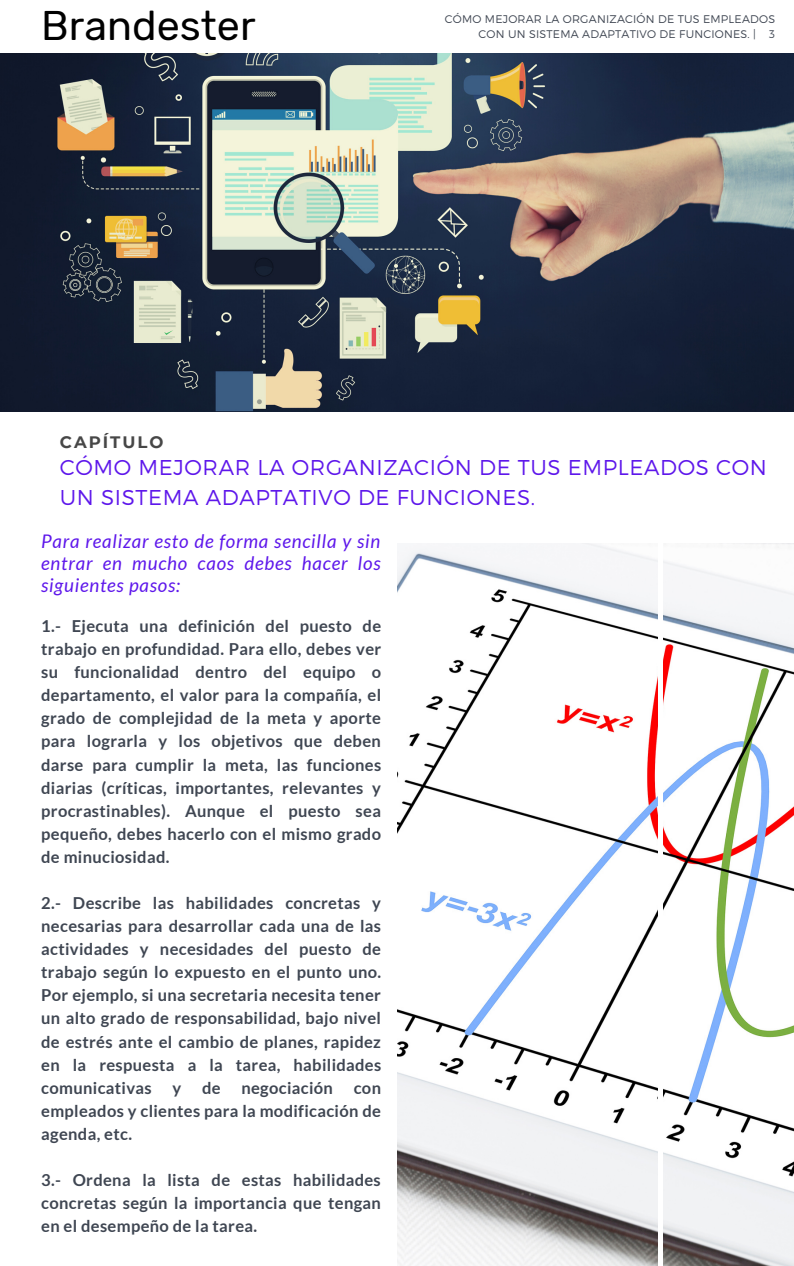
<style>
.page{position:relative;width:794px;height:1266px;background:#fff}
.page>*{position:absolute;margin:0;border:0;box-sizing:border-box;transform-origin:0 0}
.t1{font:41.33px "Rubik";color:#000}
.t2{font:300 21.45px/29.8px "Montserrat";letter-spacing:.03em;color:#5e17eb}
.t3{font:italic 18.75px/22px "Lato";letter-spacing:.04em;color:#5e17eb;text-align:justify}
.t4{font:700 16.58px "Montserrat";letter-spacing:.12em;color:#474747}
.t5{font:700 16.5px/23.1px "Lato";letter-spacing:.02em;color:#3f4652;text-align:justify}
.t6{font:300 11.1px "Montserrat";letter-spacing:.02em;color:#3f4652}
</style>
<div class="page">
<img style="left:397px;top:544px;width:260px;height:722px">
<img style="left:663px;top:544px;width:129px;height:722px">
<img style="left:0;top:53px;width:793px;height:358px">
<h1 class="t1" style="left:41px;top:1px;width:216px">Brandester</h1>
<p class="t4" style="left:60px;top:432px;width:105px">CAPÍTULO</p>
<p class="t6" style="left:444px;top:12px;width:331px">CÓMO MEJORAR LA ORGANIZACIÓN DE TUS EMPLEADOS</p>
<p class="t6" style="left:478px;top:27px;width:298px">CON UN SISTEMA ADAPTATIVO DE FUNCIONES. | 3</p>
<h2 class="t2" style="left:60px;top:452px;width:708px">CÓMO MEJORAR LA ORGANIZACIÓN DE TUS EMPLEADOS CON<br>UN SISTEMA ADAPTATIVO DE FUNCIONES.</h2>
<p class="t3" style="left:41px;top:529px;width:341px">Para realizar esto de forma sencilla y sin entrar en mucho caos debes hacer los siguientes pasos:</p>
<p class="t5" style="left:41px;top:614px;width:341px">1.- Ejecuta una definición del puesto de trabajo en profundidad. Para ello, debes ver su funcionalidad dentro del equipo o departamento, el valor para la compañía, el grado de complejidad de la meta y aporte para lograrla y los objetivos que deben darse para cumplir la meta, las funciones diarias (críticas, importantes, relevantes y procrastinables). Aunque el puesto sea pequeño, debes hacerlo con el mismo grado de minuciosidad.</p>
<p class="t5" style="left:41px;top:891px;width:341px">2.- Describe las habilidades concretas y necesarias para desarrollar cada una de las actividades y necesidades del puesto de trabajo según lo expuesto en el punto uno.<br>Por ejemplo, si una secretaria necesita tener un alto grado de responsabilidad, bajo nivel de estrés ante el cambio de planes, rapidez en la respuesta a la tarea, habilidades comunicativas</p>
<p class="t5" style="left:172px;top:1075px;width:10px">y</p>
<p class="t5" style="left:202px;top:1075px;width:20px">de</p>
<p class="t5" style="left:241px;top:1075px;width:93px">negociación</p>
<p class="t5" style="left:41px;top:1075px;width:341px;text-indent:312px">con empleados y clientes para la modificación de agenda, etc.</p>
<p class="t5" style="left:41px;top:1168px;width:341px">3.- Ordena la lista de estas habilidades concretas según la importancia que tengan en el desempeño de la tarea.</p>
</div>
